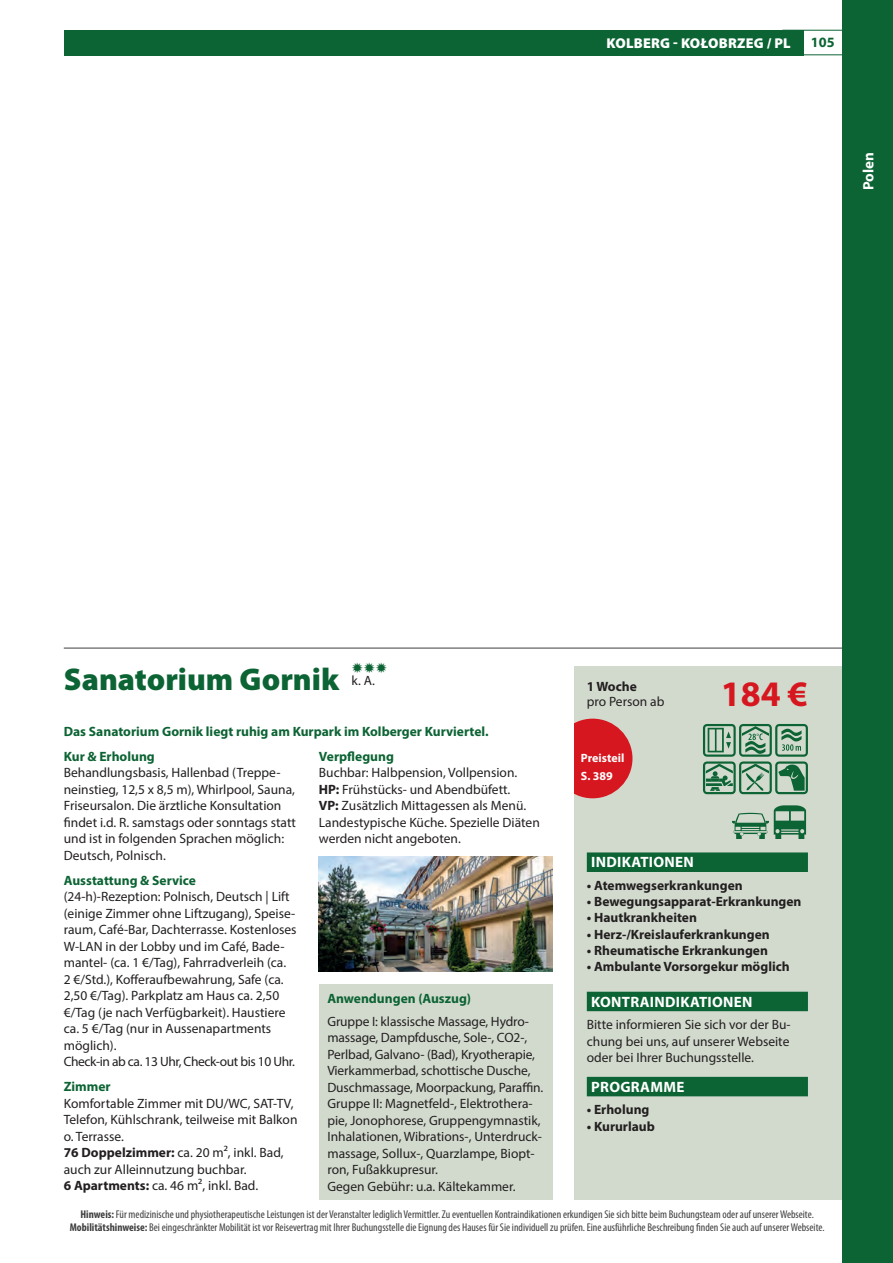
<style>
.page{position:relative;width:893px;height:1263px;background:#fff}
.page>*{position:absolute;margin:0;border:0;box-sizing:border-box;transform-origin:0 0}
.t1{font:700 36px "Myriad Pro";color:#d7171f}
.t2{font:900 31.5px "Myriad Pro";color:#0c6333}
.t3{font:700 15px "Myriad Pro";letter-spacing:.02em;color:#fff}
.t4{font:15px "Zapf Dingbats Std";color:#0c6333}
.t5{font:900 14.25px "Myriad Pro";letter-spacing:.02em;color:#fff}
.t6{font:700 14.25px "Myriad Pro";color:#0c6333}
.t7{font:13.5px/16.5px "Myriad Pro";color:#231f20}
.t8{font:700 13.5px "Myriad Pro";color:#231f20}
.t9{font:700 13.5px/25px "Myriad Pro";color:#0c6333}
.t10{font:700 12px/17.5px "Myriad Pro";color:#fff}
.t11{font:condensed 11.25px/13.5px "Myriad Pro";color:#3e3e3f;text-align:center}
.s1{font-weight:700}
</style>
<div class="page">
<hr style="left:782px;top:30px;width:111px;height:1px;background:#0c6333">
<hr style="left:782px;top:54px;width:111px;height:1px;background:#0c6333">
<div style="left:64px;top:30px;width:740px;height:25px;background:#0c6333"></div>
<div style="left:574px;top:666px;width:319px;height:533px;background:#d2dace"></div>
<hr style="left:64px;top:648px;width:778px;height:1px;background:#3e3e3f">
<img style="left:319px;top:857px;width:234px;height:114px">
<div style="left:842px;top:0;width:51px;height:1263px;background:#0c6333"></div>
<div style="left:319px;top:984px;width:234px;height:215px;background:#d2dace"></div>
<div style="left:587px;top:852px;width:221px;height:20px;background:#0c6333"></div>
<div style="left:587px;top:992px;width:221px;height:19px;background:#0c6333"></div>
<div style="left:587px;top:1077px;width:221px;height:19px;background:#0c6333"></div>
<svg style="left:703px;top:724px;width:105px;height:70px"></svg>
<svg style="left:763px;top:751px;width:45px;height:41px"></svg>
<svg style="left:719px;top:792px;width:40px;height:47px"></svg>
<svg style="left:759px;top:792px;width:49px;height:47px"></svg>
<div style="left:553px;top:719px;width:79px;height:79px;background:#d7171f;border-radius:50%"></div>
<div style="left:553px;top:711px;width:21px;height:103px;background:#fff"></div>
<p class="t5" style="left:606px;top:34px;width:186px">KOLBERG - KOŁOBRZEG / PL</p>
<p class="t6" style="left:811px;top:33px;width:25px">105</p>
<p class="t3" style="left:859px;top:190px;width:39px;rotate:-90deg">Polen</p>
<h2 class="t2" style="left:64px;top:658px;width:277px">Sanatorium Gornik</h2>
<p class="t4" style="left:352px;top:661px;width:37px">✹✹✹</p>
<p class="t9" style="left:64px;top:718px;width:426px">Das Sanatorium Gornik liegt ruhig am Kurpark im Kolberger Kurviertel.<br>Kur &amp; Erholung</p>
<p class="t7" style="left:64px;top:764px;width:234px">Behandlungsbasis, Hallenbad (Treppe&shy;neinstieg, 12,5 x 8,5 m), Whirlpool, Sauna, Friseursalon. Die ärztliche Konsultation findet i.d. R. samstags oder sonntags statt und ist in folgenden Sprachen möglich:<br>Deutsch, Polnisch.</p>
<p class="t9" style="left:64px;top:867px;width:134px">Ausstattung &amp; Service</p>
<p class="t7" style="left:64px;top:888px;width:234px">(24-h)-Rezeption: Polnisch, Deutsch | Lift (einige Zimmer ohne Liftzugang), Speise&shy;raum, Café-Bar, Dachterrasse. Kostenloses W-LAN in der Lobby und im Café, Bade&shy;mantel- (ca. 1 €/Tag), Fahrradverleih (ca.<br>2 €/Std.), Kofferaufbewahrung, Safe (ca.<br>2,50 €/Tag). Parkplatz am Haus ca. 2,50 €/Tag (je nach Verfügbarkeit). Haustiere ca. 5 €/Tag (nur in Aussenapartments möglich).<br>Check-in ab ca. 13 Uhr, Check-out bis 10 Uhr.</p>
<p class="t9" style="left:64px;top:1074px;width:48px">Zimmer</p>
<p class="t7" style="left:64px;top:1095px;width:235px">Komfortable Zimmer mit DU/WC, SAT-TV, Telefon, Kühlschrank, teilweise mit Balkon o. Terrasse.<br><span class="s1">76 Doppelzimmer:</span> ca. 20 m², inkl. Bad, auch zur Alleinnutzung buchbar.<br><span class="s1">6 Apartments:</span> ca. 46 m², inkl. Bad.</p>
<p class="t7" style="left:352px;top:672px;width:25px">k. A.</p>
<p class="t9" style="left:319px;top:743px;width:76px">Verpflegung</p>
<p class="t7" style="left:319px;top:764px;width:222px">Buchbar: Halbpension, Vollpension.<br><span class="s1">HP:</span> Frühstücks- und Abendbüfett.<br><span class="s1">VP:</span> Zusätzlich Mittagessen als Menü.<br>Landestypische Küche. Spezielle Diäten werden nicht angeboten.</p>
<p class="t9" style="left:327px;top:985px;width:145px">Anwendungen (Auszug)</p>
<p class="t7" style="left:327px;top:1013px;width:217px">Gruppe I: klassische Massage, Hydro&shy;massage, Dampfdusche, Sole-, CO2-, Perlbad, Galvano- (Bad), Kryotherapie, Vierkammerbad, schottische Dusche, Duschmassage, Moorpackung, Paraffin.<br>Gruppe II: Magnetfeld-, Elektrothera&shy;pie, Jonophorese, Gruppengymnastik, Inhalationen, Wibrations-, Unterdruck&shy;massage, Sollux-, Quarzlampe, Biopt&shy;ron, Fußakkupresur.<br>Gegen Gebühr: u.a. Kältekammer.</p>
<p class="t8" style="left:587px;top:678px;width:52px">1 Woche</p>
<p class="t7" style="left:587px;top:693px;width:79px">pro Person ab</p>
<p class="t10" style="left:581px;top:749px;width:45px">Preisteil<br>S. 389</p>
<h1 class="t1" style="left:721px;top:671px;width:89px">184 €</h1>
<p class="t3" style="left:591px;top:852px;width:104px">INDIKATIONEN</p>
<p class="t8" style="left:587px;top:876px;width:157px">• Atemwegserkrankungen</p>
<p class="t8" style="left:587px;top:893px;width:216px">• Bewegungsapparat-Erkrankungen</p>
<p class="t8" style="left:587px;top:909px;width:112px">• Hautkrankheiten</p>
<p class="t8" style="left:587px;top:925px;width:184px">• Herz-/Kreislauferkrankungen</p>
<p class="t8" style="left:587px;top:941px;width:183px">• Rheumatische Erkrankungen</p>
<p class="t8" style="left:587px;top:957px;width:204px">• Ambulante Vorsorgekur möglich</p>
<p class="t3" style="left:591px;top:992px;width:163px">KONTRAINDIKATIONEN</p>
<p class="t7" style="left:587px;top:1016px;width:205px;text-align:justify">Bitte informieren Sie sich vor der Bu&shy;chung bei uns, auf unserer Webseite oder bei Ihrer Buchungsstelle.</p>
<p class="t3" style="left:591px;top:1077px;width:95px">PROGRAMME</p>
<p class="t8" style="left:587px;top:1101px;width:64px">• Erholung</p>
<p class="t8" style="left:587px;top:1117px;width:70px">• Kururlaub</p>
<p class="t11" style="left:70px;top:1207px;width:756px"><span class="s1">Hinweis:</span> Für medizinische und physiotherapeutische Leistungen ist der Veranstalter lediglich Vermittler. Zu eventuellen Kontraindikationen erkundigen Sie sich bitte beim Buchungsteam oder auf unserer Webseite.<br><span class="s1">Mobilitätshinweise:</span> Bei eingeschränkter Mobilität ist vor Reisevertrag mit Ihrer Buchungsstelle die Eignung des Hauses für Sie individuell zu prüfen. Eine ausführliche Beschreibung finden Sie auch auf unserer Webseite.</p>
</div>
